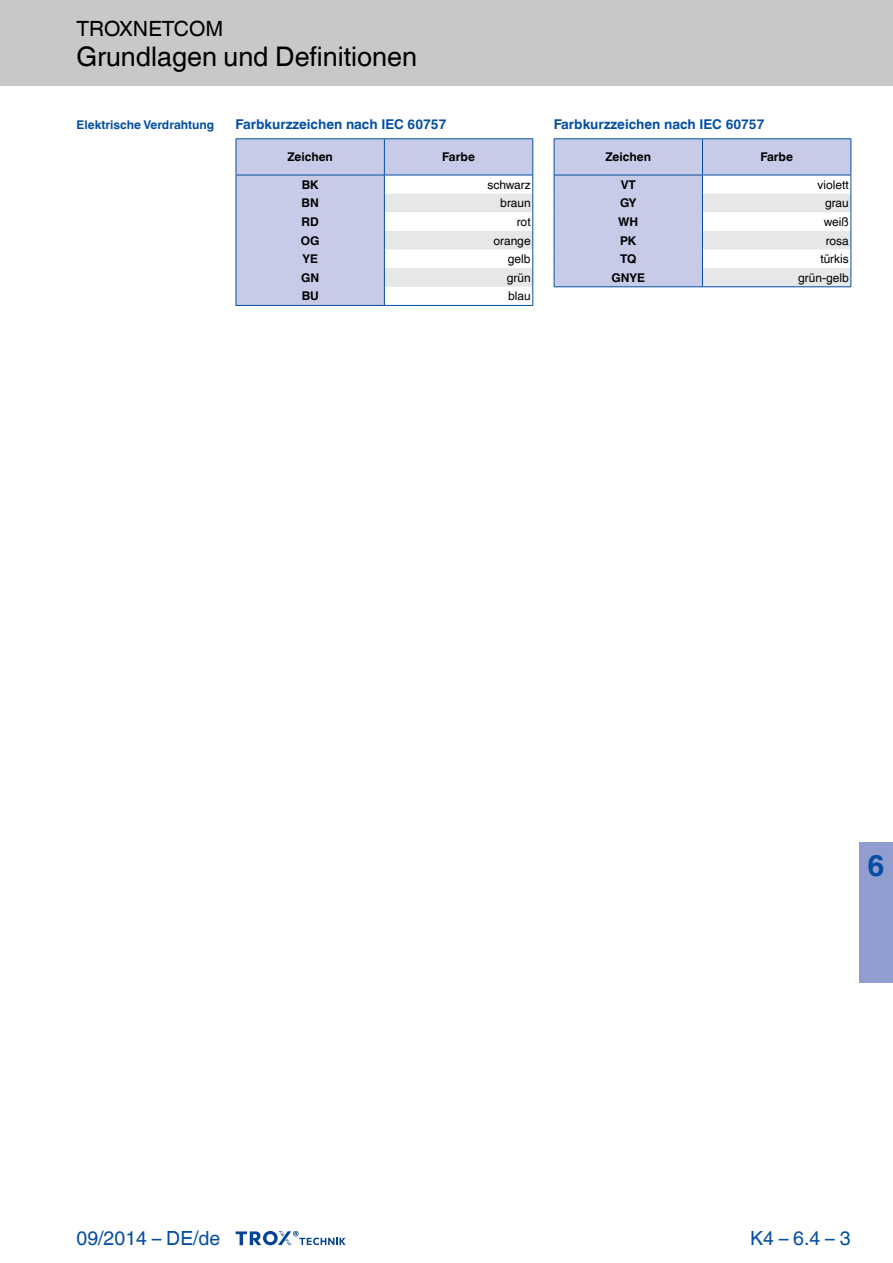
<style>
.page{position:relative;width:893px;height:1263px;background:#fff}
.page>*{position:absolute;margin:0;border:0;box-sizing:border-box;transform-origin:0 0}
.t1{font:700 30px "TROX Helvetica";color:#034ea2}
.t2{font:27px "TROX Helvetica";color:#000}
.t3{font:21px "TROX Helvetica";color:#000}
.t4{font:19.5px "TROX Helvetica";color:#034ea2}
.t5{font:700 13.5px "TROX Helvetica";color:#034ea2}
.t6{font:12px "TROX Helvetica";color:#000}
.t7{font:700 12px "TROX Helvetica";color:#000}
.t8{font:700 12px "TROX Helvetica";color:#034ea2}
</style>
<div class="page">
<div style="left:0;top:0;width:893px;height:85px;background:#c7c8ca"></div>
<div style="left:859px;top:842px;width:34px;height:140px;background:#929dcf"></div>
<div style="left:237px;top:139px;width:295px;height:166px;background:#c7cbe7"></div>
<hr style="left:384px;top:138px;width:149px;height:1px;background:#034ea2">
<hr style="left:532px;top:139px;width:1px;height:36px;background:#034ea2">
<hr style="left:236px;top:175px;width:297px;height:1px;background:#034ea2">
<hr style="left:236px;top:138px;width:148px;height:1px;background:#034ea2">
<hr style="left:236px;top:139px;width:1px;height:36px;background:#034ea2">
<hr style="left:384px;top:139px;width:1px;height:36px;background:#034ea2">
<svg style="left:236px;top:175px;width:1px;height:130px"></svg>
<hr style="left:236px;top:305px;width:297px;height:1px;background:#034ea2">
<svg style="left:384px;top:175px;width:149px;height:130px"></svg>
<hr style="left:702px;top:138px;width:149px;height:1px;background:#034ea2">
<hr style="left:554px;top:138px;width:148px;height:1px;background:#034ea2">
<svg style="left:554px;top:139px;width:297px;height:148px"></svg>
<svg style="left:236px;top:1231px;width:110px;height:15px"></svg>
<h3 class="t3" style="left:77px;top:12px;width:148px">TROXNETCOM</h3>
<h2 class="t2" style="left:77px;top:35px;width:342px">Grundlagen und Definitionen</h2>
<p class="t8" style="left:77px;top:114px;width:139px">Elektrische Verdrahtung</p>
<p class="t5" style="left:236px;top:113px;width:212px">Farbkurzzeichen nach IEC 60757</p>
<p class="t7" style="left:287px;top:147px;width:47px">Zeichen</p>
<p class="t7" style="left:442px;top:147px;width:34px">Farbe</p>
<p class="t7" style="left:302px;top:175px;width:19px">BK</p>
<p class="t6" style="left:487px;top:175px;width:45px">schwarz</p>
<p class="t7" style="left:301px;top:193px;width:19px">BN</p>
<p class="t6" style="left:500px;top:193px;width:32px">braun</p>
<p class="t7" style="left:301px;top:212px;width:19px">RD</p>
<p class="t6" style="left:517px;top:212px;width:15px">rot</p>
<p class="t7" style="left:301px;top:230px;width:20px">OG</p>
<p class="t6" style="left:494px;top:230px;width:39px">orange</p>
<p class="t7" style="left:302px;top:249px;width:17px">YE</p>
<p class="t6" style="left:508px;top:249px;width:24px">gelb</p>
<p class="t7" style="left:301px;top:268px;width:20px">GN</p>
<p class="t6" style="left:507px;top:268px;width:25px">grün</p>
<p class="t7" style="left:302px;top:286px;width:18px">BU</p>
<p class="t6" style="left:508px;top:286px;width:24px">blau</p>
<p class="t5" style="left:554px;top:113px;width:212px">Farbkurzzeichen nach IEC 60757</p>
<p class="t7" style="left:605px;top:147px;width:47px">Zeichen</p>
<p class="t7" style="left:760px;top:147px;width:34px">Farbe</p>
<p class="t7" style="left:621px;top:175px;width:17px">VT</p>
<p class="t6" style="left:817px;top:175px;width:33px">violett</p>
<p class="t7" style="left:620px;top:193px;width:18px">GY</p>
<p class="t6" style="left:825px;top:193px;width:25px">grau</p>
<p class="t7" style="left:618px;top:212px;width:22px">WH</p>
<p class="t6" style="left:824px;top:212px;width:27px">weiß</p>
<p class="t7" style="left:620px;top:230px;width:18px">PK</p>
<p class="t6" style="left:826px;top:230px;width:25px">rosa</p>
<p class="t7" style="left:620px;top:249px;width:18px">TQ</p>
<p class="t6" style="left:820px;top:249px;width:30px">türkis</p>
<p class="t7" style="left:611px;top:268px;width:35px">GNYE</p>
<p class="t6" style="left:798px;top:268px;width:52px">grün-gelb</p>
<h3 class="t4" style="left:77px;top:1222px;width:145px">09/2014 – DE/de</h3>
<h1 class="t1" style="left:867px;top:841px;width:19px">6</h1>
<h3 class="t4" style="left:750px;top:1222px;width:102px">K 4 – 6.4 – 3</h3>
</div>
